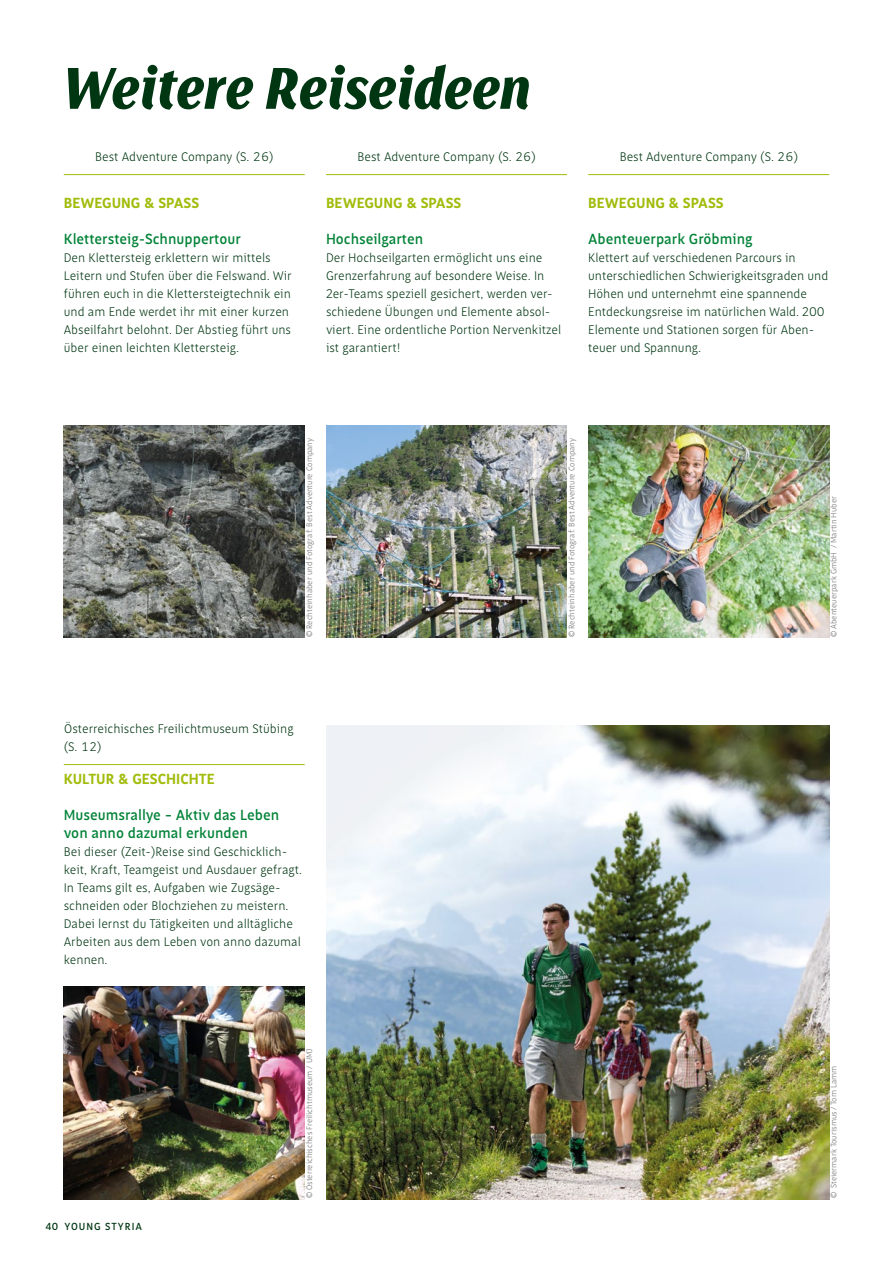
<style>
.page{position:relative;width:893px;height:1263px;background:#fff}
.page>*{position:absolute;margin:0;border:0;box-sizing:border-box;transform-origin:0 0}
.t1{font:italic 900 60px "Saya Semi Sans FY";color:#003611}
.t2{font:500 15px/18px "Saya FY";color:#008237}
.t3{font:700 15px "Saya FY";color:#a2bc0c}
.t4{font:300 12.75px/18px "Saya FY";color:#003611}
.t5{font:500 10.5px "Saya FY";letter-spacing:.09em;color:#003611}
.t6{font:300 8.25px "Saya FY";color:#706f6f}
</style>
<div class="page">
<img style="left:588px;top:425px;width:241px;height:213px">
<img style="left:326px;top:425px;width:241px;height:213px">
<img style="left:64px;top:425px;width:241px;height:213px">
<img style="left:326px;top:725px;width:503px;height:474px">
<hr style="left:64px;top:174px;width:241px;height:1px;background:#a2bc0c">
<hr style="left:326px;top:174px;width:241px;height:1px;background:#a2bc0c">
<hr style="left:588px;top:174px;width:241px;height:1px;background:#a2bc0c">
<img style="left:64px;top:986px;width:241px;height:213px">
<hr style="left:64px;top:764px;width:241px;height:1px;background:#a2bc0c">
<h1 class="t1" style="left:63px;top:50px;width:470px">Weitere Reiseideen</h1>
<p class="t4" style="left:95px;top:148px;width:180px">Best Adventure Company (S. 26)</p>
<p class="t4" style="left:357px;top:148px;width:180px">Best Adventure Company (S. 26)</p>
<p class="t4" style="left:620px;top:148px;width:180px">Best Adventure Company (S. 26)</p>
<p class="t3" style="left:326px;top:193px;width:137px">BEWEGUNG &amp; SPASS</p>
<p class="t2" style="left:326px;top:229px;width:99px">Hochseilgarten</p>
<p class="t4" style="left:326px;top:248px;width:237px">Der Hochseilgarten ermöglicht uns eine Grenzerfahrung auf besondere Weise. In 2er-Teams speziell gesichert, werden ver&shy;schiedene Übungen und Elemente absol&shy;viert. Eine ordentliche Portion Nervenkitzel ist garantiert!</p>
<p class="t3" style="left:64px;top:193px;width:137px">BEWEGUNG &amp; SPASS</p>
<p class="t2" style="left:64px;top:229px;width:179px">Klettersteig-Schnuppertour</p>
<p class="t4" style="left:64px;top:248px;width:230px">Den Klettersteig erklettern wir mittels Leitern und Stufen über die Felswand. Wir führen euch in die Klettersteigtechnik ein und am Ende werdet ihr mit einer kurzen Abseilfahrt belohnt. Der Abstieg führt uns über einen leichten Klettersteig.</p>
<p class="t3" style="left:588px;top:193px;width:137px">BEWEGUNG &amp; SPASS</p>
<p class="t2" style="left:588px;top:229px;width:166px">Abenteuerpark Gröbming</p>
<p class="t4" style="left:588px;top:248px;width:241px">Klettert auf verschiedenen Parcours in unterschiedlichen Schwierigkeitsgraden und Höhen und unternehmt eine spannende Entdeckungsreise im natürlichen Wald. 200<br>Elemente und Stationen sorgen für Aben&shy;teuer und Spannung.</p>
<p class="t6" style="left:305px;top:637px;width:200px;rotate:-90deg">© Rechteinhaber und Fotograf: Best Adventure Company</p>
<p class="t4" style="left:64px;top:720px;width:231px">Österreichisches Freilichtmuseum Stübing (S. 12)</p>
<p class="t3" style="left:64px;top:769px;width:153px">KULTUR &amp; GESCHICHTE</p>
<p class="t2" style="left:64px;top:805px;width:217px">Museumsrallye – Aktiv das Leben von anno dazumal erkunden</p>
<p class="t4" style="left:64px;top:842px;width:240px">Bei dieser (Zeit-)Reise sind Geschicklich&shy;keit, Kraft, Teamgeist und Ausdauer gefragt.<br>In Teams gilt es, Aufgaben wie Zugsäge&shy;schneiden oder Blochziehen zu meistern.<br>Dabei lernst du Tätigkeiten und alltägliche Arbeiten aus dem Leben von anno dazumal kennen.</p>
<p class="t5" style="left:46px;top:1220px;width:98px">40 YOUNG STYRIA</p>
<p class="t6" style="left:305px;top:1198px;width:151px;rotate:-90deg">© Österreichisches Freilichtmuseum / UMJ</p>
<p class="t6" style="left:567px;top:637px;width:200px;rotate:-90deg">© Rechteinhaber und Fotograf: Best Adventure Company</p>
<p class="t6" style="left:829px;top:637px;width:142px;rotate:-90deg">© Abenteuerpark GmbH / Martin Huber</p>
<p class="t6" style="left:829px;top:1198px;width:134px;rotate:-90deg">© Steiermark Tourismus / Tom Lamm</p>
</div>
